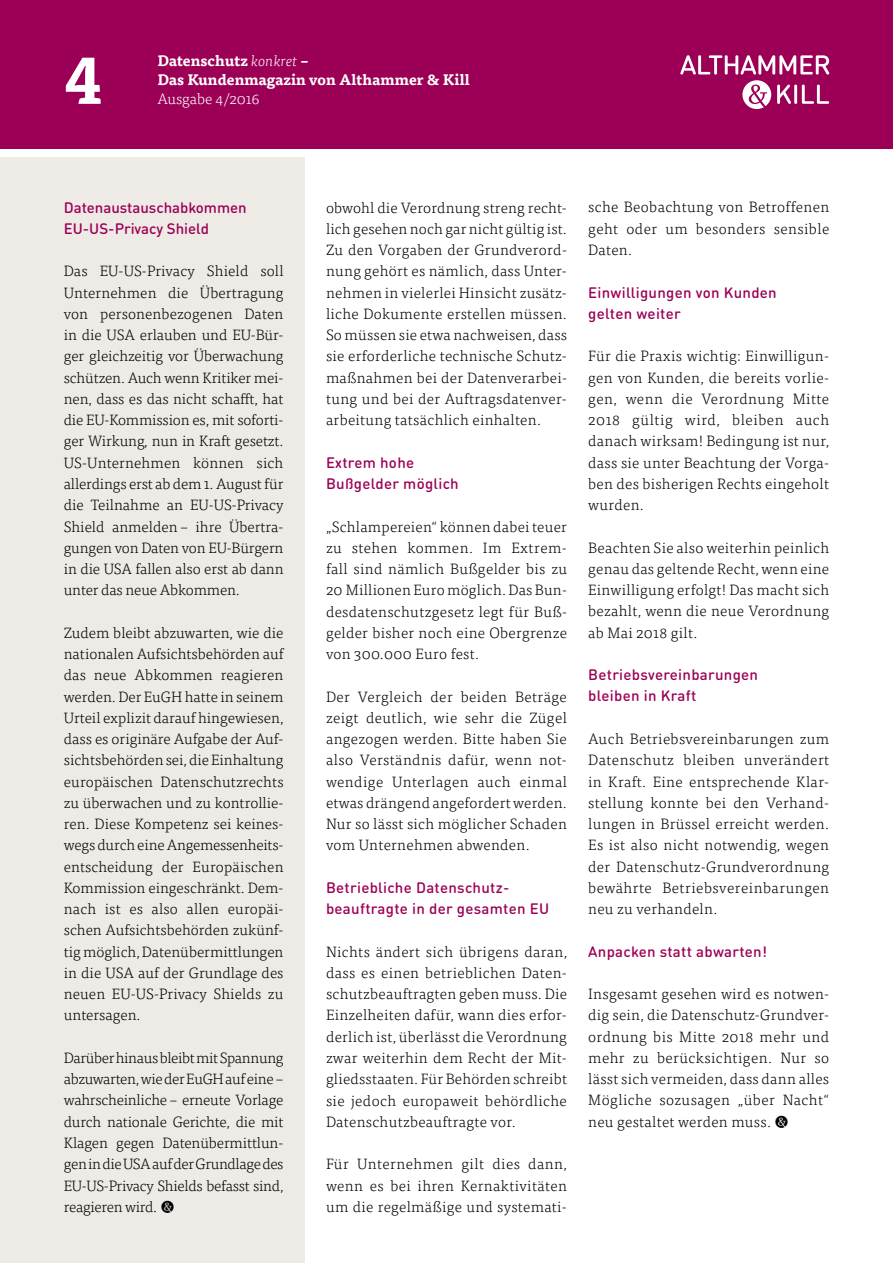
<style>
.page{position:relative;width:893px;height:1263px;background:#fff}
.page>*{position:absolute;margin:0;border:0;box-sizing:border-box;transform-origin:0 0}
.t1{font:700 66.6px "Tisa Pro";color:#fff}
.t2{font:300 15px/21.3px "Tisa Pro";letter-spacing:.02em;color:#000;text-align:justify}
.t3{font:500 15px/21.3px "DIN Round OT";letter-spacing:.02em;color:#9b0056}
.t4{font:700 15px/18.8px "Tisa Pro";color:#fff}
.t5{font:500 15px/21.3px "DIN Round OT";color:#9b0056}
.t6{font:300 15px "Tisa Pro";color:#fff}
.s1{font-weight:300;font-style:italic}
</style>
<div class="page">
<div style="left:0;top:0;width:893px;height:149px;background:#9b0056"></div>
<svg style="left:680px;top:55px;width:149px;height:54px"></svg>
<div style="left:0;top:157px;width:305px;height:1106px;background:#eeeae5"></div>
<h1 class="t1" style="left:64px;top:26px;width:39px">4</h1>
<p class="t4" style="left:157px;top:51px;width:314px">Datenschutz <span class="s1">konkret</span> –<br>Das Kundenmagazin von Althammer &amp; Kill</p>
<p class="t6" style="left:157px;top:88px;width:104px">Ausgabe 4/2016</p>
<p class="t5" style="left:64px;top:196px;width:185px">Datenaustauschabkommen<br>EU-US-Privacy Shield</p>
<p class="t2" style="left:64px;top:260px;width:221px">Das EU-US-Privacy Shield soll Unternehmen die Übertragung von personenbezogenen Daten in die USA erlauben und EU-Bür&shy;ger gleichzeitig vor Überwachung schützen. Auch wenn Kritiker mei&shy;nen, dass es das nicht schafft, hat die EU-Kommission es, mit soforti&shy;ger Wirkung, nun in Kraft gesetzt.<br>US-Unternehmen können sich allerdings erst ab dem 1. August für die Teilnahme an EU-US-Privacy Shield anmelden – ihre Übertra&shy;gungen von Daten von EU-Bürgern in die USA fallen also erst ab dann unter das neue Abkommen.</p>
<p class="t2" style="left:64px;top:621px;width:221px">Zudem bleibt abzuwarten, wie die nationalen Aufsichtsbehörden auf das neue Abkommen reagieren werden. Der EuGH hatte in seinem Urteil explizit darauf hingewiesen, dass es originäre Aufgabe der Auf&shy;sichtsbehörden sei, die Einhaltung europäischen Datenschutzrechts zu überwachen und zu kontrollie&shy;ren. Diese Kompetenz sei keines&shy;wegs durch eine Angemessenheits&shy;entscheidung der Europäischen Kommission eingeschränkt. Dem&shy;nach ist es also allen europäi&shy;schen Aufsichtsbehörden zukünf&shy;tig möglich, Datenübermittlungen in die USA auf der Grundlage des neuen EU-US-Privacy Shields zu untersagen.</p>
<p class="t2" style="left:64px;top:1046px;width:221px">Darüber hinaus bleibt mit Spannung abzuwarten, wie der EuGH auf eine – wahrscheinliche – erneute Vorlage durch nationale Gerichte, die mit Klagen gegen Datenübermittlun&shy;gen in die USA auf der Grundlage des EU-US-Privacy Shields befasst sind, reagieren wird.</p>
<p class="t2" style="left:326px;top:196px;width:243px">obwohl die Verordnung streng recht&shy;lich gesehen noch gar nicht gültig ist.<br>Zu den Vorgaben der Grundverord&shy;nung gehört es nämlich, dass Unter&shy;nehmen in vielerlei Hinsicht zusätz&shy;liche Dokumente erstellen müssen.<br>So müssen sie etwa nachweisen, dass sie erforderliche technische Schutz&shy;maßnahmen bei der Datenverarbei&shy;tung und bei der Auftragsdatenver&shy;arbeitung tatsächlich einhalten.</p>
<p class="t3" style="left:326px;top:451px;width:134px">Extrem hohe<br>Bußgelder möglich</p>
<p class="t2" style="left:326px;top:515px;width:243px">„Schlampereien“ können dabei teuer zu stehen kommen. Im Extrem&shy;fall sind nämlich Bußgelder bis zu 20 Millionen Euro möglich. Das Bun&shy;desdatenschutzgesetz legt für Buß&shy;gelder bisher noch eine Obergrenze von 300.000 Euro fest.</p>
<p class="t2" style="left:326px;top:685px;width:243px">Der Vergleich der beiden Beträge zeigt deutlich, wie sehr die Zügel angezogen werden. Bitte haben Sie also Verständnis dafür, wenn not&shy;wendige Unterlagen auch einmal etwas drängend angefordert werden.<br>Nur so lässt sich möglicher Schaden vom Unternehmen abwenden.</p>
<p class="t3" style="left:326px;top:877px;width:225px">Betriebliche Datenschutz&shy;beauftragte in der gesamten EU</p>
<p class="t2" style="left:326px;top:940px;width:243px">Nichts ändert sich übrigens daran, dass es einen betrieblichen Daten&shy;schutzbeauftragten geben muss. Die Einzelheiten dafür, wann dies erfor&shy;derlich ist, überlässt die Verordnung zwar weiterhin dem Recht der Mit&shy;gliedsstaaten. Für Behörden schreibt sie jedoch europaweit behördliche Datenschutzbeauftragte vor.</p>
<p class="t2" style="left:326px;top:1153px;width:243px">Für Unternehmen gilt dies dann, wenn es bei ihren Kernaktivitäten um die regelmäßige und systemati-</p>
<p class="t2" style="left:588px;top:196px;width:243px">sche Beobachtung von Betroffenen geht oder um besonders sensible Daten.</p>
<p class="t3" style="left:588px;top:281px;width:190px">Einwilligungen von Kunden gelten weiter</p>
<p class="t2" style="left:588px;top:345px;width:242px">Für die Praxis wichtig: Einwilligun&shy;gen von Kunden, die bereits vorlie&shy;gen, wenn die Verordnung Mitte 2018 gültig wird, bleiben auch danach wirksam! Bedingung ist nur, dass sie unter Beachtung der Vorga&shy;ben des bisherigen Rechts eingeholt wurden.</p>
<p class="t2" style="left:588px;top:536px;width:242px">Beachten Sie also weiterhin peinlich genau das geltende Recht, wenn eine Einwilligung erfolgt! Das macht sich bezahlt, wenn die neue Verordnung ab Mai 2018 gilt.</p>
<p class="t3" style="left:588px;top:664px;width:171px">Betriebsvereinbarungen bleiben in Kraft</p>
<p class="t2" style="left:588px;top:727px;width:243px">Auch Betriebsvereinbarungen zum Datenschutz bleiben unverändert in Kraft. Eine entsprechende Klar&shy;stellung konnte bei den Verhand&shy;lungen in Brüssel erreicht werden.<br>Es ist also nicht notwendig, wegen der Datenschutz-Grundverordnung bewährte Betriebsvereinbarungen neu zu verhandeln.</p>
<p class="t3" style="left:588px;top:940px;width:180px">Anpacken statt abwarten!</p>
<p class="t2" style="left:588px;top:982px;width:243px">Insgesamt gesehen wird es notwen&shy;dig sein, die Datenschutz-Grundver&shy;ordnung bis Mitte 2018 mehr und mehr zu berücksichtigen. Nur so lässt sich vermeiden, dass dann alles Mögliche sozusagen „über Nacht“ neu gestaltet werden muss.</p>
</div>
